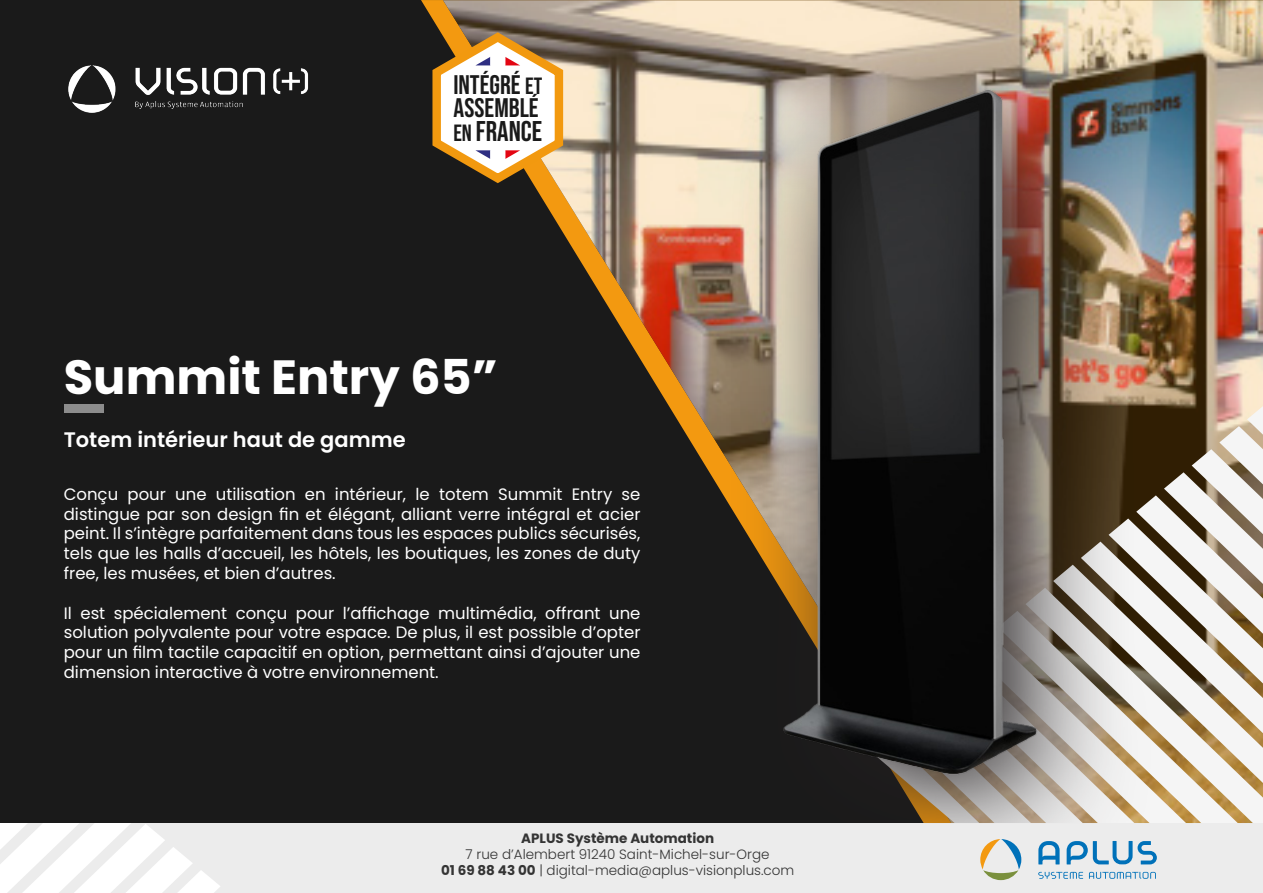
<style>
.page{position:relative;width:1263px;height:893px;background:#fff}
.page>*{position:absolute;margin:0;border:0;box-sizing:border-box;transform-origin:0 0}
._0___Produit{font:700 48px "Poppins";color:#fff}
.t1{font:28.5px "Bebas Neue";color:#1a1a1a}
.t2{font:26.85px/23.5px "Bebas Neue";color:#1a1a1a}
.t3{font:600 21px "Poppins";color:#fff}
.t4{font:16.5px/19.8px "Poppins";color:#fff;text-align:justify}
.t5{font:300 13.5px/16.2px "Poppins";color:#343434;text-align:center}
.t6{font:700 13.5px "Poppins";color:#343434}
.s1{font-size:23.55px}
.s2{font-weight:700}
</style>
<div class="page">
<div style="left:0;top:0;width:1263px;height:823px;background:#1a1a1a"></div>
<img style="left:443px;top:0;width:820px;height:418px">
<svg style="left:1151px;top:406px;width:112px;height:417px;fill:#f5f5f5"></svg>
<img style="left:68px;top:65px;width:241px;height:48px">
<svg style="left:432px;top:27px;width:135px;height:161px"></svg>
<img style="left:712px;top:12px;width:439px;height:811px">
<img style="left:676px;top:32px;width:451px;height:791px">
<svg style="left:0;top:823px;width:1263px;height:70px;fill:#ececec"></svg>
<svg style="left:1038px;top:872px;width:45px;height:7px"></svg>
<svg style="left:1089px;top:872px;width:67px;height:7px"></svg>
<svg style="left:980px;top:839px;width:41px;height:41px"></svg>
<svg style="left:1038px;top:841px;width:21px;height:23px"></svg>
<svg style="left:1067px;top:841px;width:90px;height:23px"></svg>
<div style="left:64px;top:404px;width:40px;height:8px;background:#8c8c8c"></div>
<h3 class="t2" style="left:453px;top:73px;width:90px">INTÉGRÉ <span class="s1">ET<br></span>ASSEMBLÉ</h3>
<h2 class="t1" style="left:453px;top:115px;width:90px"><span class="s1">EN</span> FRANCE</h2>
<p class="_0___Produit" style="left:64px;top:349px;width:435px">Summit Entry 65”</p>
<p class="t3" style="left:64px;top:427px;width:343px">Totem intérieur haut de gamme</p>
<p class="t4" style="left:64px;top:484px;width:578px">Conçu pour une utilisation en intérieur, le totem Summit Entry se distingue par son design fin et élégant, alliant verre intégral et acier peint. Il s’intègre parfaitement dans tous les espaces publics sécurisés, tels que les halls d’accueil, les hôtels, les boutiques, les zones de duty free, les musées, et bien d’autres.</p>
<p class="t4" style="left:64px;top:603px;width:578px">Il est spécialement conçu pour l’affichage multimédia, offrant une solution polyvalente pour votre espace. De plus, il est possible d’opter pour un film tactile capacitif en option, permettant ainsi d’ajouter une dimension interactive à votre environnement.</p>
<p class="t6" style="left:521px;top:830px;width:194px">APLUS Système Automation</p>
<p class="t5" style="left:441px;top:846px;width:355px">7 rue d’Alembert 91240 Saint-Michel-sur-Orge<br><span class="s2">01 69 88 43 00</span> | digital-media@aplus-visionplus.com</p>
</div>
